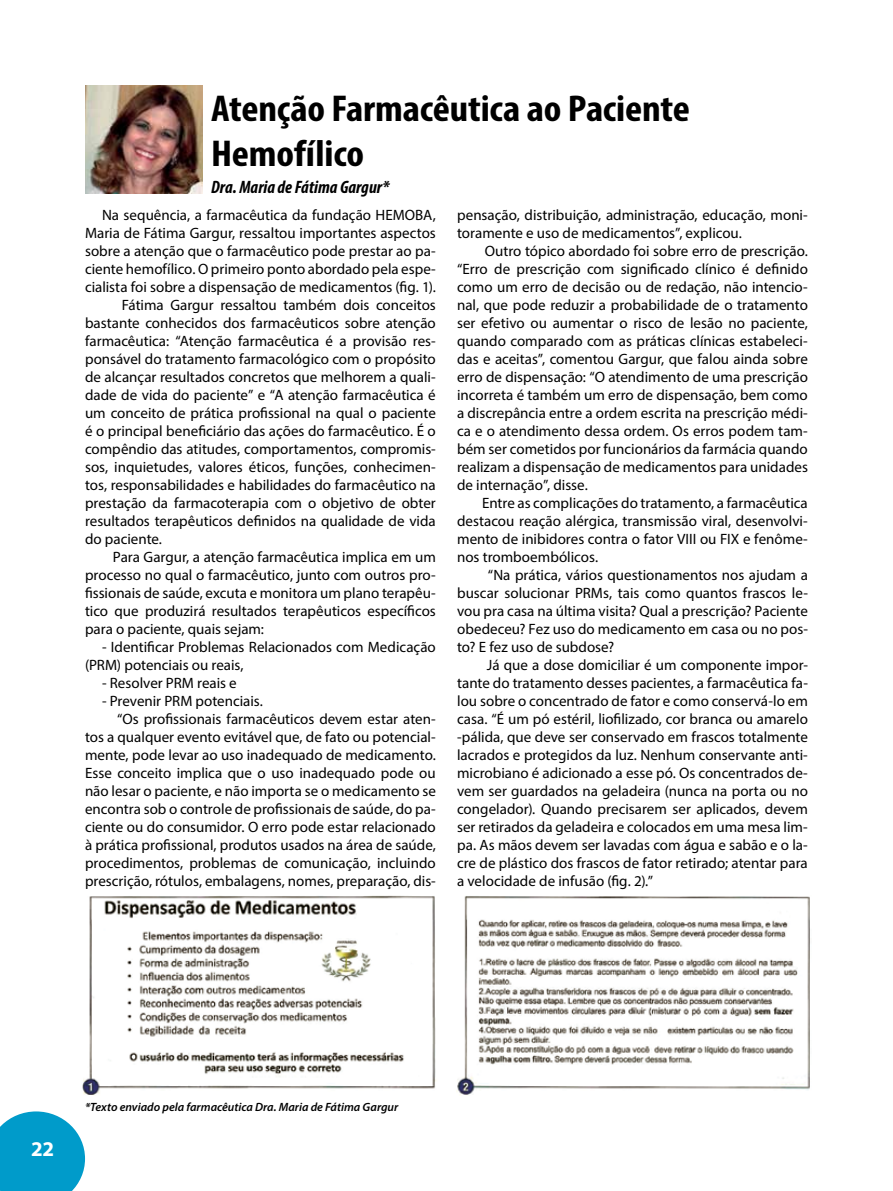
<style>
.page{position:relative;width:893px;height:1191px;background:#fff}
.page>*{position:absolute;margin:0;border:0;box-sizing:border-box;transform-origin:0 0}
.t1{font:700 condensed 37.5px/45px "Myriad Pro";letter-spacing:-.005em;color:#000;scale:1.09 1}
.t2{font:700 21px "Myriad Pro";color:#fff}
.t3{font:italic 700 condensed 18px "Myriad Pro";color:#000}
.t4{font:15px/18px "Myriad Pro";color:#000;text-align:justify}
.t5{font:italic 600 12px "Myriad Pro";color:#000}
</style>
<div class="page">
<svg style="left:0;top:1111px;width:85px;height:80px;background:#1fa7d0"></svg>
<img style="left:82px;top:895px;width:728px;height:200px">
<img style="left:85px;top:85px;width:118px;height:108px">
<h1 class="t1" style="left:211px;top:85px;width:441px">Atenção Farmacêutica ao Paciente<br>Hemofílico</h1>
<p class="t3" style="left:211px;top:176px;width:179px">Dra. Maria de Fátima Gargur*</p>
<p class="t4" style="left:102px;top:206px;width:335px">Na sequência, a farmacêutica da fundação HEMOBA,</p>
<p class="t4" style="left:85px;top:224px;width:352px">Maria de Fátima Gargur, ressaltou importantes aspectos</p>
<p class="t4" style="left:85px;top:242px;width:352px">sobre a atenção que o farmacêutico pode prestar ao pa-</p>
<p class="t4" style="left:85px;top:260px;width:352px">ciente hemofílico. O primeiro ponto abordado pela espe-</p>
<p class="t4" style="left:85px;top:278px;width:352px">cialista foi sobre a dispensação de medicamentos (fig. 1).</p>
<p class="t4" style="left:122px;top:296px;width:315px">Fátima Gargur ressaltou também dois conceitos</p>
<p class="t4" style="left:85px;top:314px;width:352px">bastante conhecidos dos farmacêuticos sobre atenção</p>
<p class="t4" style="left:85px;top:332px;width:352px">farmacêutica: “Atenção farmacêutica é a provisão res-</p>
<p class="t4" style="left:85px;top:350px;width:352px">ponsável do tratamento farmacológico com o propósito</p>
<p class="t4" style="left:85px;top:368px;width:352px">de alcançar resultados concretos que melhorem a quali-</p>
<p class="t4" style="left:85px;top:386px;width:352px">dade de vida do paciente” e “A atenção farmacêutica é</p>
<p class="t4" style="left:85px;top:404px;width:352px">um conceito de prática profissional na qual o paciente</p>
<p class="t4" style="left:85px;top:422px;width:352px">é o principal beneficiário das ações do farmacêutico. É o</p>
<p class="t4" style="left:85px;top:440px;width:352px">compêndio das atitudes, comportamentos, compromis-</p>
<p class="t4" style="left:85px;top:458px;width:352px">sos, inquietudes, valores éticos, funções, conhecimen-</p>
<p class="t4" style="left:85px;top:476px;width:352px">tos, responsabilidades e habilidades do farmacêutico na</p>
<p class="t4" style="left:85px;top:494px;width:352px">prestação da farmacoterapia com o objetivo de obter</p>
<p class="t4" style="left:85px;top:512px;width:352px">resultados terapêuticos definidos na qualidade de vida</p>
<p class="t4" style="left:85px;top:530px;width:79px">do paciente.</p>
<p class="t4" style="left:113px;top:548px;width:325px">Para Gargur, a atenção farmacêutica implica em um</p>
<p class="t4" style="left:85px;top:566px;width:352px">processo no qual o farmacêutico, junto com outros pro-</p>
<p class="t4" style="left:85px;top:584px;width:352px">fissionais de saúde, excuta e monitora um plano terapêu-</p>
<p class="t4" style="left:85px;top:602px;width:352px">tico que produzirá resultados terapêuticos específicos</p>
<p class="t4" style="left:85px;top:620px;width:181px">para o paciente, quais sejam:</p>
<p class="t4" style="left:85px;top:638px;width:352px;text-indent:17px">- Identificar Problemas Relacionados com Medicação (PRM) potenciais ou reais,</p>
<p class="t4" style="left:102px;top:674px;width:136px">- Resolver PRM reais e</p>
<p class="t4" style="left:102px;top:692px;width:163px">- Prevenir PRM potenciais.</p>
<p class="t4" style="left:117px;top:710px;width:320px">“Os profissionais farmacêuticos devem estar aten-</p>
<p class="t4" style="left:85px;top:728px;width:352px">tos a qualquer evento evitável que, de fato ou potencial-</p>
<p class="t4" style="left:85px;top:746px;width:352px">mente, pode levar ao uso inadequado de medicamento.</p>
<p class="t4" style="left:85px;top:764px;width:352px">Esse conceito implica que o uso inadequado pode ou</p>
<p class="t4" style="left:85px;top:782px;width:352px">não lesar o paciente, e não importa se o medicamento se</p>
<p class="t4" style="left:85px;top:800px;width:352px">encontra sob o controle de profissionais de saúde, do pa-</p>
<p class="t4" style="left:85px;top:818px;width:352px">ciente ou do consumidor. O erro pode estar relacionado</p>
<p class="t4" style="left:85px;top:836px;width:352px">à prática profissional, produtos usados na área de saúde,</p>
<p class="t4" style="left:85px;top:854px;width:352px">procedimentos, problemas de comunicação, incluindo</p>
<p class="t4" style="left:85px;top:872px;width:352px">prescrição, rótulos, embalagens, nomes, preparação, dis-</p>
<p class="t4" style="left:457px;top:206px;width:352px">pensação, distribuição, administração, educação, moni&shy;toramente e uso de medicamentos”, explicou.</p>
<p class="t4" style="left:457px;top:242px;width:352px;text-indent:28px">Outro tópico abordado foi sobre erro de prescrição. “Erro de prescrição com significado clínico é definido como um erro de decisão ou de redação, não intencio&shy;nal, que pode reduzir a probabilidade de o tratamento ser efetivo ou aumentar o risco de lesão no paciente, quando comparado com as práticas clínicas estabeleci&shy;das e aceitas”, comentou Gargur, que falou ainda sobre erro de dispensação: “O atendimento de uma prescrição incorreta é também um erro de dispensação, bem como a discrepância entre a ordem escrita na prescrição médi&shy;ca e o atendimento dessa ordem. Os erros podem tam&shy;bém ser cometidos por funcionários da farmácia quando realizam a dispensação de medicamentos para unidades de internação”, disse.</p>
<p class="t4" style="left:457px;top:494px;width:352px;text-indent:25px">Entre as complicações do tratamento, a farmacêutica destacou reação alérgica, transmissão viral, desenvolvi&shy;mento de inibidores contra o fator VIII ou FIX e fenôme&shy;nos tromboembólicos.</p>
<p class="t4" style="left:457px;top:566px;width:352px;text-indent:31px">“Na prática, vários questionamentos nos ajudam a buscar solucionar PRMs, tais como quantos frascos le&shy;vou pra casa na última visita? Qual a prescrição? Paciente obedeceu? Fez uso do medicamento em casa ou no pos&shy;to? E fez uso de subdose?</p>
<p class="t4" style="left:457px;top:656px;width:352px;text-indent:30px">Já que a dose domiciliar é um componente impor&shy;tante do tratamento desses pacientes, a farmacêutica fa&shy;lou sobre o concentrado de fator e como conservá-lo em casa. “É um pó estéril, liofilizado, cor branca ou amarelo -pálida, que deve ser conservado em frascos totalmente lacrados e protegidos da luz. Nenhum conservante anti&shy;microbiano é adicionado a esse pó. Os concentrados de&shy;vem ser guardados na geladeira (nunca na porta ou no congelador). Quando precisarem ser aplicados, devem ser retirados da geladeira e colocados em uma mesa lim&shy;pa. As mãos devem ser lavadas com água e sabão e o la&shy;cre de plástico dos frascos de fator retirado; atentar para a velocidade de infusão (fig. 2).”</p>
<h2 class="t2" style="left:31px;top:1135px;width:25px">22</h2>
<p class="t5" style="left:85px;top:1099px;width:315px">*Texto enviado pela farmacêutica Dra. Maria de Fátima Gargur</p>
</div>
